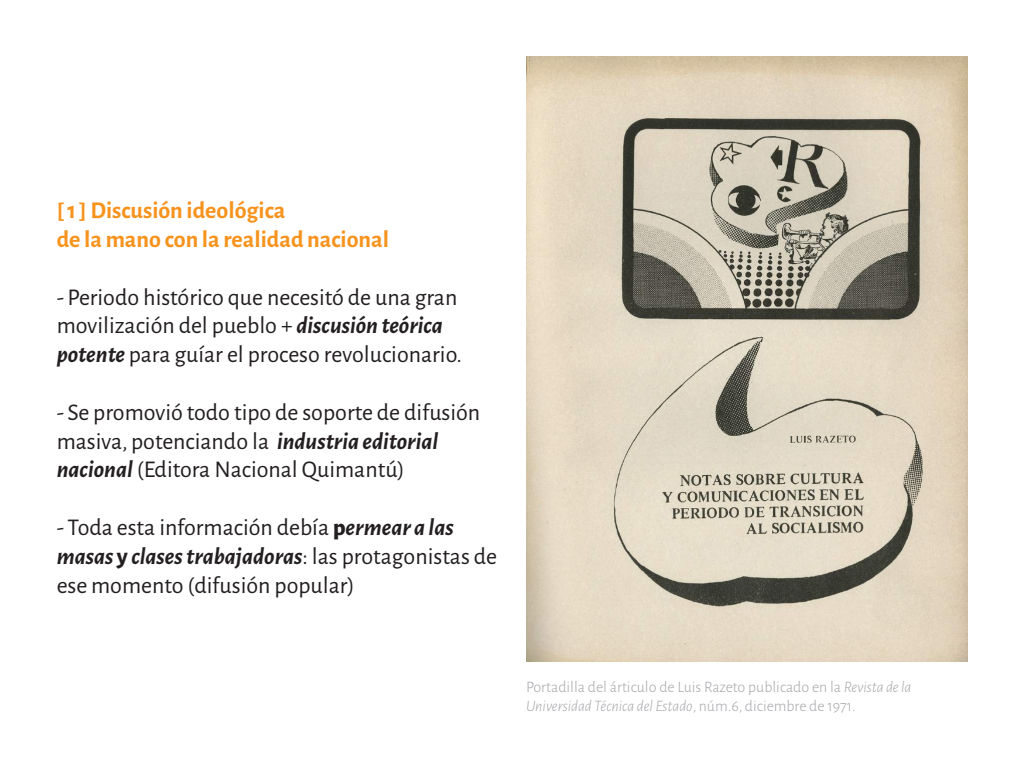
<style>
.page{position:relative;width:1024px;height:768px;background:#fff}
.page>*{position:absolute;margin:0;border:0;box-sizing:border-box;transform-origin:0 0}
.t1{font:24px/28.8px "Alegreya Sans";color:#231f20}
.t2{font:700 24px/28.8px "Alegreya Sans";color:#f7931d}
.t3{font:300 16px/19.2px "Alegreya Sans";color:#a4a5a9}
.s1{font-weight:700;font-style:italic}
.s2{font-weight:800}
.s3{font-style:italic}
</style>
<div class="page">
<img style="left:526px;top:57px;width:441px;height:604px">
<p class="t2" style="left:57px;top:195px;width:334px">[ 1 ] Discusión ideológica<br>de la mano con la realidad nacional</p>
<p class="t1" style="left:57px;top:281px;width:407px">- Periodo histórico que necesitó de una gran movilización del pueblo + <span class="s1">discusión teórica potente</span> para guíar el proceso revolucionario.</p>
<p class="t1" style="left:57px;top:397px;width:425px">- Se promovió todo tipo de soporte de difusión masiva, potenciando la <span class="s1">industria editorial nacional</span> (Editora Nacional Quimantú)</p>
<p class="t1" style="left:57px;top:512px;width:442px">- Toda esta información debía <span class="s2">p</span><span class="s1">ermear a las masas</span> <span class="s2">y</span> <span class="s1">clases trabajadoras</span>: las protagonistas de ese momento (difusión popular)</p>
<p class="t3" style="left:526px;top:677px;width:387px">Portadilla del árticulo de Luis Razeto publicado en la <span class="s3">Revista de la<br>Universidad Técnica del Estado</span>, núm.6, diciembre de 1971.</p>
</div>
